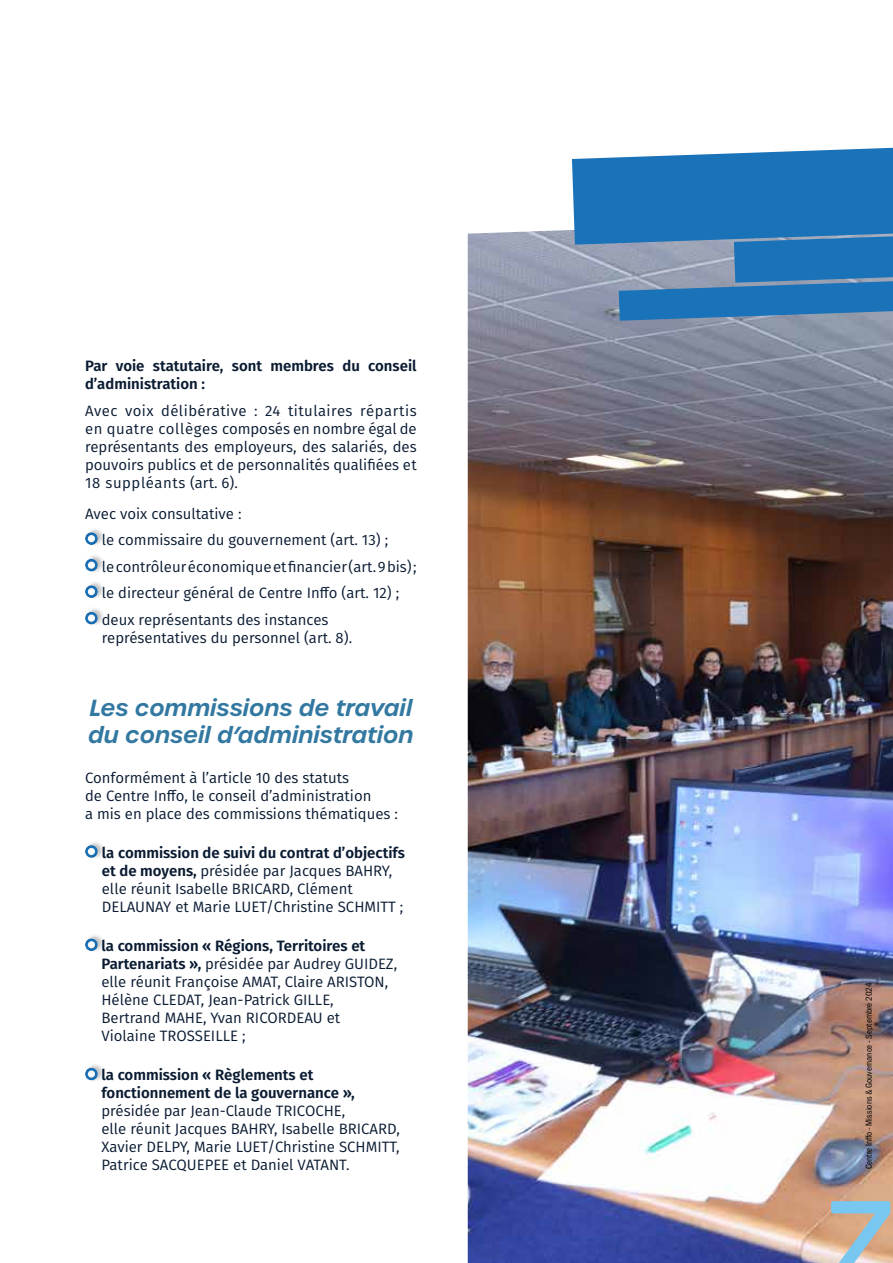
<style>
.page{position:relative;width:893px;height:1263px;background:#fff}
.page>*{position:absolute;margin:0;border:0;box-sizing:border-box;transform-origin:0 0}
.t1{font:700 91.5px "Kallisto";color:#78c7f0}
.t2{font:italic 600 22.5px/27px "Urbane";color:#3278a1}
.t3{font:15px/18px "Fira Sans";color:#0a1b32}
.t4{font:600 15px/18px "Fira Sans";color:#0a1b32}
.t5{font:9px "Franklin Gothic URW Cond";color:#000}
.s1{font-weight:600}
</style>
<div class="page">
<div style="left:85px;top:527px;width:20px;height:20px;background:#000;opacity:.25"></div>
<div style="left:84px;top:531px;width:16px;height:17px;background:#608696;opacity:.3"></div>
<div style="left:85px;top:553px;width:20px;height:21px;background:#000;opacity:.25"></div>
<div style="left:84px;top:558px;width:16px;height:16px;background:#608696;opacity:.3"></div>
<div style="left:85px;top:580px;width:20px;height:20px;background:#000;opacity:.25"></div>
<div style="left:84px;top:584px;width:16px;height:17px;background:#608696;opacity:.3"></div>
<div style="left:85px;top:606px;width:20px;height:21px;background:#000;opacity:.25"></div>
<div style="left:84px;top:611px;width:16px;height:16px;background:#608696;opacity:.3"></div>
<div style="left:85px;top:840px;width:20px;height:20px;background:#000;opacity:.25"></div>
<div style="left:84px;top:844px;width:16px;height:17px;background:#608696;opacity:.3"></div>
<div style="left:85px;top:933px;width:20px;height:20px;background:#000;opacity:.25"></div>
<div style="left:84px;top:937px;width:16px;height:17px;background:#608696;opacity:.3"></div>
<div style="left:85px;top:1062px;width:20px;height:21px;background:#000;opacity:.25"></div>
<div style="left:84px;top:1067px;width:16px;height:16px;background:#608696;opacity:.3"></div>
<img style="left:468px;top:230px;width:425px;height:1033px">
<svg style="left:572px;top:148px;width:321px;height:173px"></svg>
<p class="t4" style="left:85px;top:356px;width:333px">Par voie statutaire, sont membres du conseil d’administration :</p>
<p class="t3" style="left:85px;top:401px;width:333px;text-align:justify">Avec voix délibérative : 24 titulaires répartis en quatre collèges composés en nombre égal de représentants des employeurs, des salariés, des pouvoirs publics et de personnalités qualifiées et 18 suppléants (art. 6).</p>
<p class="t3" style="left:102px;top:500px;width:316px;line-height:26.5px;text-indent:-17px">Avec voix consultative :<br>le commissaire du gouvernement (art. 13) ;<br>le contrôleur économique et financier (art. 9 bis) ; le directeur général de Centre Inffo (art. 12) ; deux représentants des instances</p>
<p class="t3" style="left:102px;top:628px;width:252px">représentatives du personnel (art. 8).</p>
<h2 class="t2" style="left:88px;top:695px;width:327px">Les commissions de travail du conseil d’administration</h2>
<p class="t3" style="left:85px;top:768px;width:314px">Conformément à l’article 10 des statuts<br>de Centre Inffo, le conseil d’administration<br>a mis en place des commissions thématiques :</p>
<p class="t3" style="left:102px;top:843px;width:305px"><span class="s1">la commission de suivi du contrat d’objectifs et de moyens,</span> présidée par Jacques BAHRY, elle réunit Isabelle BRICARD, Clément DELAUNAY et Marie LUET/Christine SCHMITT ;</p>
<p class="t3" style="left:101px;top:936px;width:297px"><span class="s1">la commission « Régions, Territoires et Partenariats »,</span> présidée par Audrey GUIDEZ, elle réunit Françoise AMAT, Claire ARISTON, Hélène CLEDAT, Jean-Patrick GILLE,<br>Bertrand MAHE, Yvan RICORDEAU et Violaine TROSSEILLE ;</p>
<p class="t4" style="left:101px;top:1065px;width:255px">la commission « Règlements et fonctionnement de la gouvernance »,</p>
<p class="t3" style="left:101px;top:1102px;width:300px">présidée par Jean-Claude TRICOCHE,<br>elle réunit Jacques BAHRY, Isabelle BRICARD, Xavier DELPY, Marie LUET/Christine SCHMITT, Patrice SACQUEPEE et Daniel VATANT.</p>
<p class="t5" style="left:862px;top:1169px;width:188px;rotate:-90deg">Centre Inffo - Missions &amp; Gouvernance - Septembre 2024</p>
<h1 class="t1" style="left:828px;top:1178px;width:66px">7</h1>
<p class="t5" style="left:862px;top:1140px;width:6px;rotate:-90deg">f</p>
</div>
